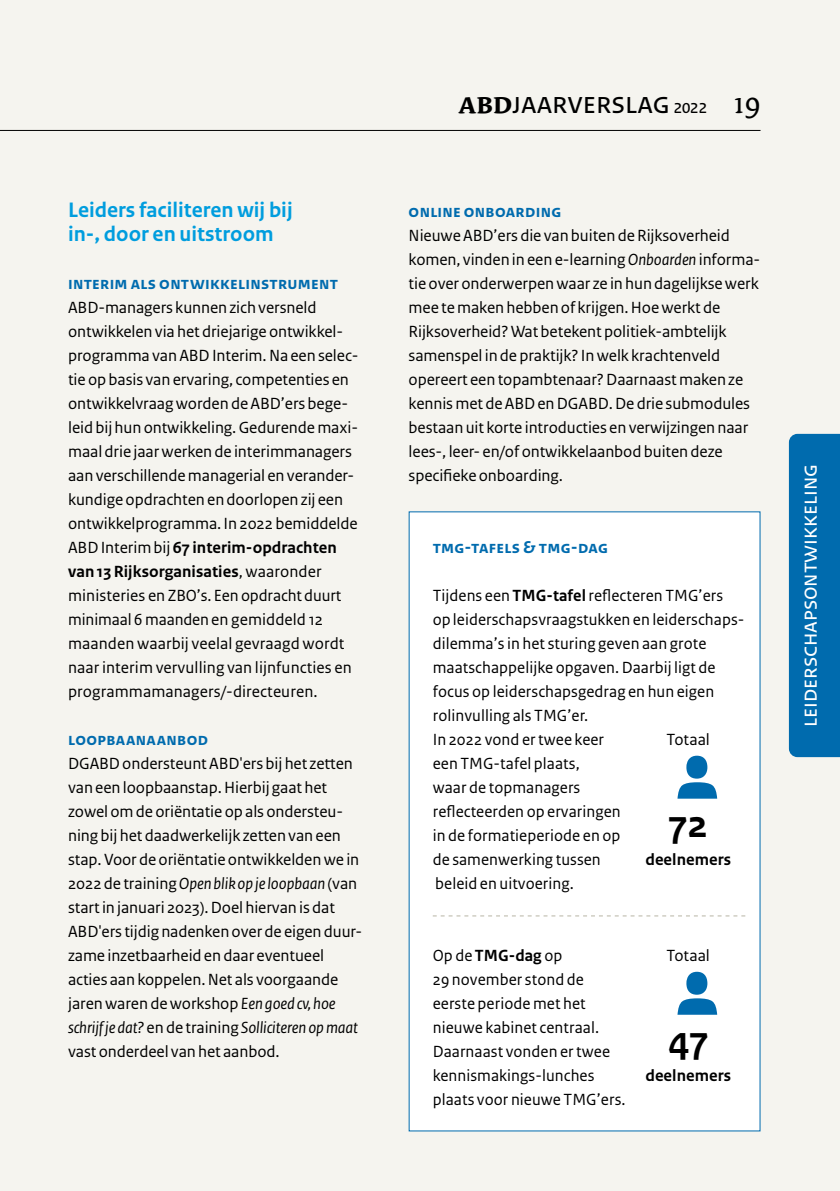
<style>
.page{position:relative;width:840px;height:1191px;background:#fff}
.page>*{position:absolute;margin:0;border:0;box-sizing:border-box;transform-origin:0 0}
._10_RO_Broodtekst_Sa{font:700 40px "Rijksoverheid Sans Text";color:#000}
.t1{font:32px "Rijksoverheid Sans Text";color:#000}
.t2{font:24px "Rijksoverheid Sans Text";color:#fff}
.Tussenkop_KAPITAAL{font:700 22px "Rijksoverheid Sans Text";color:#009dde}
.Tussenkop_KLEINKAPIT{font:700 18px "Rijksoverheid Sans Text";letter-spacing:.02em;color:#006bae}
._10_RO_Broodtekst_Sa-2{font:17px/24px "Rijksoverheid Sans Text";letter-spacing:-.005em;color:#000}
._10_RO_Broodtekst_Sa-3{font:700 17px "Rijksoverheid Sans Text";color:#000}
.s1{font-weight:700}
.s2{font-style:italic}
.s3{font-family:"Rijksoverheid Serif";font-weight:700}
.s4{font-size:20px}
.s5{font-family:"Rijksoverheid Serif"}
</style>
<div class="page">
<div style="left:0;top:0;width:839px;height:1191px;background:#f5f4ef"></div>
<hr style="left:0;top:130px;width:760px;height:1px;background:#000">
<div style="left:788px;top:434px;width:51px;height:323px;background:#006bae"></div>
<div style="left:408px;top:511px;width:352px;height:620px;background:#fff"></div>
<div style="left:686px;top:755px;width:21px;height:23px;background:#006bae;border-radius:50%"></div>
<svg style="left:677px;top:782px;width:39px;height:16px"></svg>
<svg style="left:432px;top:915px;width:313px;height:1px"></svg>
<div style="left:686px;top:971px;width:21px;height:23px;background:#006bae;border-radius:50%"></div>
<svg style="left:677px;top:998px;width:39px;height:16px"></svg>
<p class="Tussenkop_KAPITAAL" style="left:68px;top:197px;width:226px">Leiders faciliteren wij bij</p>
<p class="Tussenkop_KAPITAAL" style="left:68px;top:221px;width:207px">in-, door en uitstroom</p>
<p class="Tussenkop_KLEINKAPIT" style="left:68px;top:273px;width:271px">interim als ontwikkelinstrument</p>
<p class="_10_RO_Broodtekst_Sa-2" style="left:68px;top:295px;width:292px">ABD-managers kunnen zich versneld ontwikkelen via het driejarige ontwikkel&shy;programma van ABD Interim. Na een selec&shy;tie op basis van ervaring, competenties en ontwikkelvraag worden de ABD’ers bege&shy;leid bij hun ontwikkeling. Gedurende maxi&shy;maal drie jaar werken de interimmanagers aan verschillende managerial en verander&shy;kundige opdrachten en doorlopen zij een ontwikkelprogramma. In 2022 bemiddelde ABD Interim bij <span class="s1">67 interim-opdrachten van 13 Rijksorganisaties</span>, waaronder ministeries en ZBO’s. Een opdracht duurt minimaal 6 maanden en gemiddeld 12 maanden waarbij veelal gevraagd wordt naar interim vervulling van lijnfuncties en programmamanagers/-directeuren.</p>
<p class="Tussenkop_KLEINKAPIT" style="left:68px;top:729px;width:141px">loopbaanaanbod</p>
<p class="_10_RO_Broodtekst_Sa-2" style="left:68px;top:751px;width:295px">DGABD ondersteunt ABD'ers bij het zetten van een loopbaanstap. Hierbij gaat het zowel om de oriëntatie op als ondersteu&shy;ning bij het daadwerkelijk zetten van een stap. Voor de oriëntatie ontwikkelden we in 2022 de training <span class="s2">Open blik op je loopbaan</span> (van start in januari 2023). Doel hiervan is dat ABD'ers tijdig nadenken over de eigen duur&shy;zame inzetbaarheid en daar eventueel acties aan koppelen. Net als voorgaande jaren waren de workshop <span class="s2">Een goed cv, hoe schrijf je dat?</span> en de training <span class="s2">Solliciteren op maat </span>vast onderdeel van het aanbod.</p>
<h2 class="t1" style="left:458px;top:85px;width:303px"><span class="s3">abd</span>Jaarverslag <span class="s4">2022</span> <span class="s5">19</span></h2>
<p class="Tussenkop_KLEINKAPIT" style="left:408px;top:201px;width:154px">online onboarding</p>
<p class="_10_RO_Broodtekst_Sa-2" style="left:408px;top:223px;width:353px">Nieuwe ABD’ers die van buiten de Rijksoverheid komen, vinden in een e-learning <span class="s2">Onboarden</span> informa&shy;tie over onderwerpen waar ze in hun dagelijkse werk mee te maken hebben of krijgen. Hoe werkt de Rijksoverheid? Wat betekent politiek-ambtelijk samenspel in de praktijk? In welk krachtenveld opereert een topambtenaar? Daarnaast maken ze kennis met de ABD en DGABD. De drie submodules bestaan uit korte introducties en verwijzingen naar lees-, leer- en/of ontwikkelaanbod buiten deze specifieke onboarding.</p>
<p class="Tussenkop_KLEINKAPIT" style="left:432px;top:537px;width:176px">tmg-tafels &amp; tmg-dag</p>
<p class="_10_RO_Broodtekst_Sa-2" style="left:432px;top:583px;width:311px">Tijdens een <span class="s1">TMG-tafel</span> reflecteren TMG’ers op leiderschapsvraagstukken en leiderschaps&shy;dilemma’s in het sturing geven aan grote maatschappelijke opgaven. Daarbij ligt de focus op leiderschapsgedrag en hun eigen rolinvulling als TMG’er.<br>In 2022 vond er twee keer<br>een TMG-tafel plaats,<br>waar de topmanagers<br>reflecteerden op ervaringen<br>in de formatieperiode en op<br>de samenwerking tussen<br>beleid en uitvoering.</p>
<p class="_10_RO_Broodtekst_Sa-2" style="left:666px;top:727px;width:45px">Totaal</p>
<p class="_10_RO_Broodtekst_Sa" style="left:668px;top:801px;width:41px">72</p>
<p class="_10_RO_Broodtekst_Sa-3" style="left:645px;top:850px;width:87px">deelnemers</p>
<p class="_10_RO_Broodtekst_Sa-2" style="left:432px;top:943px;width:194px">Op de <span class="s1">TMG-dag</span> op<br>29 november stond de eerste periode met het nieuwe kabinet centraal.<br>Daarnaast vonden er twee kennismakings-lunches plaats voor nieuwe TMG’ers.</p>
<p class="_10_RO_Broodtekst_Sa-2" style="left:666px;top:943px;width:45px">Totaal</p>
<p class="_10_RO_Broodtekst_Sa" style="left:667px;top:1017px;width:42px">47</p>
<p class="_10_RO_Broodtekst_Sa-3" style="left:645px;top:1066px;width:87px">deelnemers</p>
<h3 class="t2" style="left:794px;top:727px;width:265px;rotate:-90deg">leiderschapsontwikkeling</h3>
</div>
